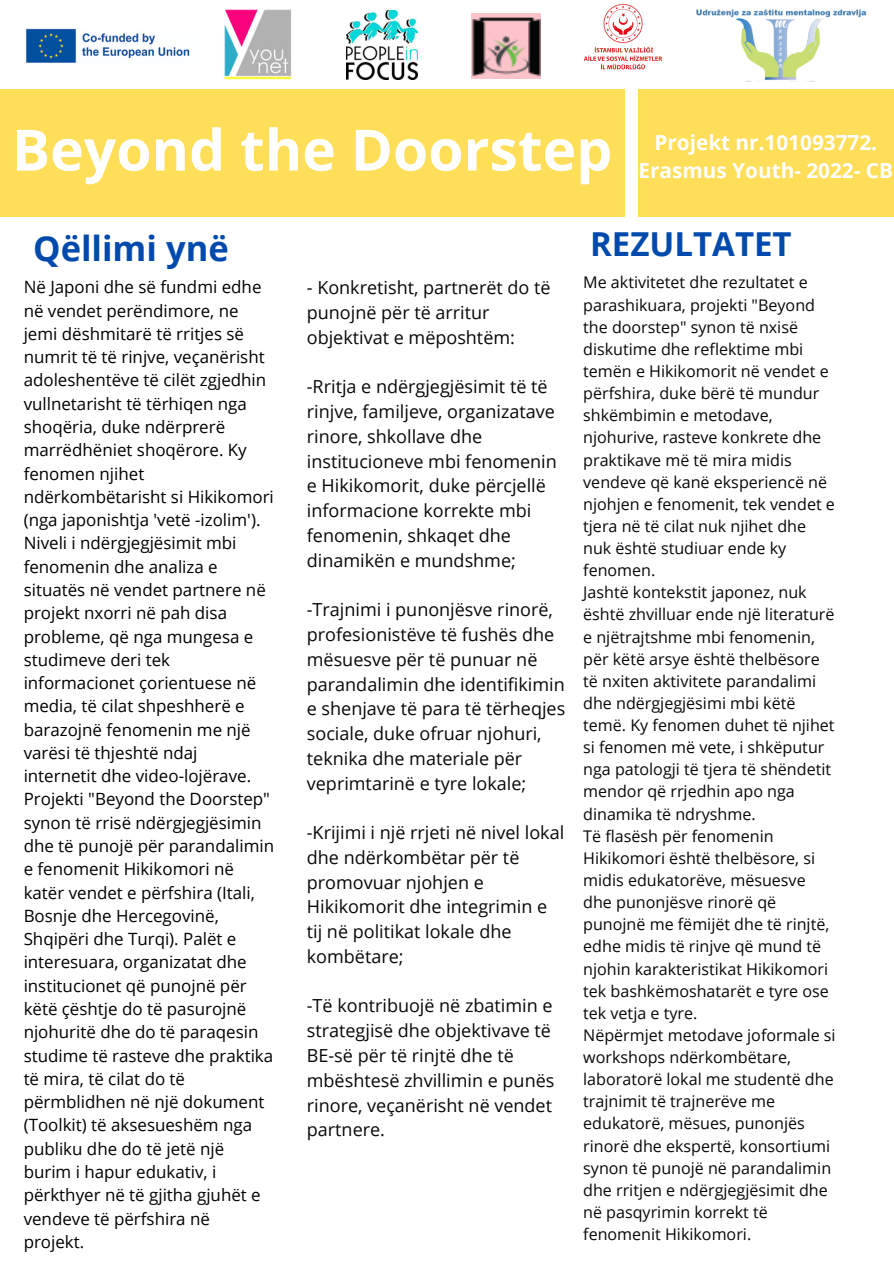
<style>
.page{position:relative;width:894px;height:1264px;background:#fff}
.page>*{position:absolute;margin:0;border:0;box-sizing:border-box;transform-origin:0 0}
.t1{font:700 57px "Open Sans";color:#fff}
.t2{font:700 34.5px "Open Sans";color:#004aad}
.t3{font:700 33px "Open Sans";color:#004aad}
.t4{font:700 20.7px/28.2px "Open Sans";color:#fff;text-align:center}
.t5{font:18px/24.8px "Open Sans";color:#080808}
.t6{font:16.95px/23.2px "Open Sans";color:#000}
.t7{font:16.05px/22px "Open Sans";color:#080808}
.s1{color:#080808}
.s2{color:#000}
</style>
<div class="page">
<div style="left:0;top:89px;width:624px;height:128px;background:#ffde59"></div>
<div style="left:637px;top:89px;width:256px;height:128px;background:#ffde59"></div>
<img style="left:26px;top:28px;width:164px;height:35px">
<img style="left:224px;top:10px;width:68px;height:70px">
<img style="left:346px;top:10px;width:71px;height:70px">
<img style="left:583px;top:3px;width:79px;height:67px">
<img style="left:696px;top:9px;width:170px;height:73px">
<img style="left:471px;top:13px;width:69px;height:66px">
<p class="t1" style="left:12px;top:110px;width:602px">Beyond the Doorstep</p>
<p class="t4" style="left:638px;top:128px;width:256px">Projekt nr.101093772.<br>Erasmus Youth- 2022- CB</p>
<p class="t2" style="left:33px;top:224px;width:197px">Qëllimi ynë</p>
<p class="t6" style="left:24px;top:275px;width:252px"><span class="s1">N</span>ë Japoni dhe së fundmi edhe në vendet perëndimore, ne jemi dëshmitarë të rritjes së numrit të të rinjve, veçanërisht adoleshentëve të cilët zgjedhin vullnetarisht të tërhiqen nga shoqëria, duke ndërprerë marrëdhëniet shoqërore. Ky fenomen njihet ndërkombëtarisht si Hikikomori (nga japonishtja 'vetë -izolim').<br>Niveli i ndërgjegjësimit mbi fenomenin dhe analiza e situatës në vendet partnere në projekt nxorri në pah disa probleme, që nga mungesa e studimeve deri tek informacionet çorientuese në media, të cilat shpeshherë e barazojnë fenomenin me një varësi të thjeshtë ndaj internetit dhe video-lojërave.<br>Projekti "Beyond the Doorstep" synon të rrisë ndërgjegjësimin dhe të punojë për parandalimin e fenomenit Hikikomori në katër vendet e përfshira (Itali,<br>Bosnje dhe Hercegovinë,<br>Shqipëri dhe Turqi). Palët e interesuara, organizatat dhe institucionet që punojnë për këtë çështje do të pasurojnë njohuritë dhe do të paraqesin studime të rasteve dhe praktika të mira, të cilat do të përmblidhen në një dokument (Toolkit) të aksesueshëm nga publiku dhe do të jetë një burim i hapur edukativ, i përkthyer në të gjitha gjuhët e vendeve të përfshira në projekt.</p>
<p class="t5" style="left:307px;top:275px;width:245px"><span class="s2">-</span> Konkretisht, partnerët do të punojnë për të arritur objektivat e mëposhtëm:</p>
<p class="t5" style="left:307px;top:374px;width:251px">-Rritja e ndërgjegjësimit të të rinjve, familjeve, organizatave rinore, shkollave dhe institucioneve mbi fenomenin e Hikikomorit, duke përcjellë informacione korrekte mbi fenomenin, shkaqet dhe dinamikën e mundshme;</p>
<h1 class="t5" style="left:307px;top:597px;width:260px">-Trajnimi i punonjësve rinorë, profesionistëve të fushës dhe mësuesve për të punuar në parandalimin dhe identifikimin e shenjave të para të tërheqjes sociale, duke ofruar njohuri, teknika dhe materiale për veprimtarinë e tyre lokale;</h1>
<h4 class="t5" style="left:307px;top:819px;width:259px">-Krijimi i një rrjeti në nivel lokal dhe ndërkombëtar për të promovuar njohjen e<br>Hikikomorit dhe integrimin e tij në politikat lokale dhe kombëtare;</h4>
<h3 class="t5" style="left:307px;top:993px;width:249px">-Të kontribuojë në zbatimin e strategjisë dhe objektivave të<br>BE-së për të rinjtë dhe të mbështesë zhvillimin e punës rinore, veçanërisht në vendet partnere.</h3>
<h5 class="t3" style="left:590px;top:221px;width:203px">REZULTATET</h5>
<h2 class="t7" style="left:583px;top:271px;width:253px">Me aktivitetet dhe rezultatet e parashikuara, projekti "Beyond the doorstep" synon të nxisë diskutime dhe reflektime mbi temën e Hikikomorit në vendet e përfshira, duke bërë të mundur shkëmbimin e metodave, njohurive, rasteve konkrete dhe praktikave më të mira midis vendeve që kanë eksperiencë në njohjen e fenomenit, tek vendet e tjera në të cilat nuk njihet dhe nuk është studiuar ende ky fenomen.</h2>
<h5 class="t7" style="left:583px;top:581px;width:253px">Jashtë kontekstit japonez, nuk është zhvilluar ende një literaturë e njëtrajtshme mbi fenomenin, për këtë arsye është thelbësore të nxiten aktivitete parandalimi dhe ndërgjegjësimi mbi këtë temë. Ky fenomen duhet të njihet si fenomen më vete, i shkëputur nga patologji të tjera të shëndetit mendor që rrjedhin apo nga dinamika të ndryshme.</h5>
<h5 class="t7" style="left:583px;top:824px;width:247px">Të flasësh për fenomenin<br>Hikikomori është thelbësore, si midis edukatorëve, mësuesve dhe punonjësve rinorë që punojnë me fëmijët dhe të rinjtë, edhe midis të rinjve që mund të njohin karakteristikat Hikikomori tek bashkëmoshatarët e tyre ose tek vetja e tyre.</h5>
<h5 class="t7" style="left:583px;top:1023px;width:254px">Nëpërmjet metodave joformale si workshops ndërkombëtare, laboratorë lokal me studentë dhe trajnimit të trajnerëve me edukatorë, mësues, punonjës rinorë dhe ekspertë, konsortiumi synon të punojë në parandalimin dhe rritjen e ndërgjegjësimit dhe në pasqyrimin korrekt të fenomenit Hikikomori.</h5>
</div>
